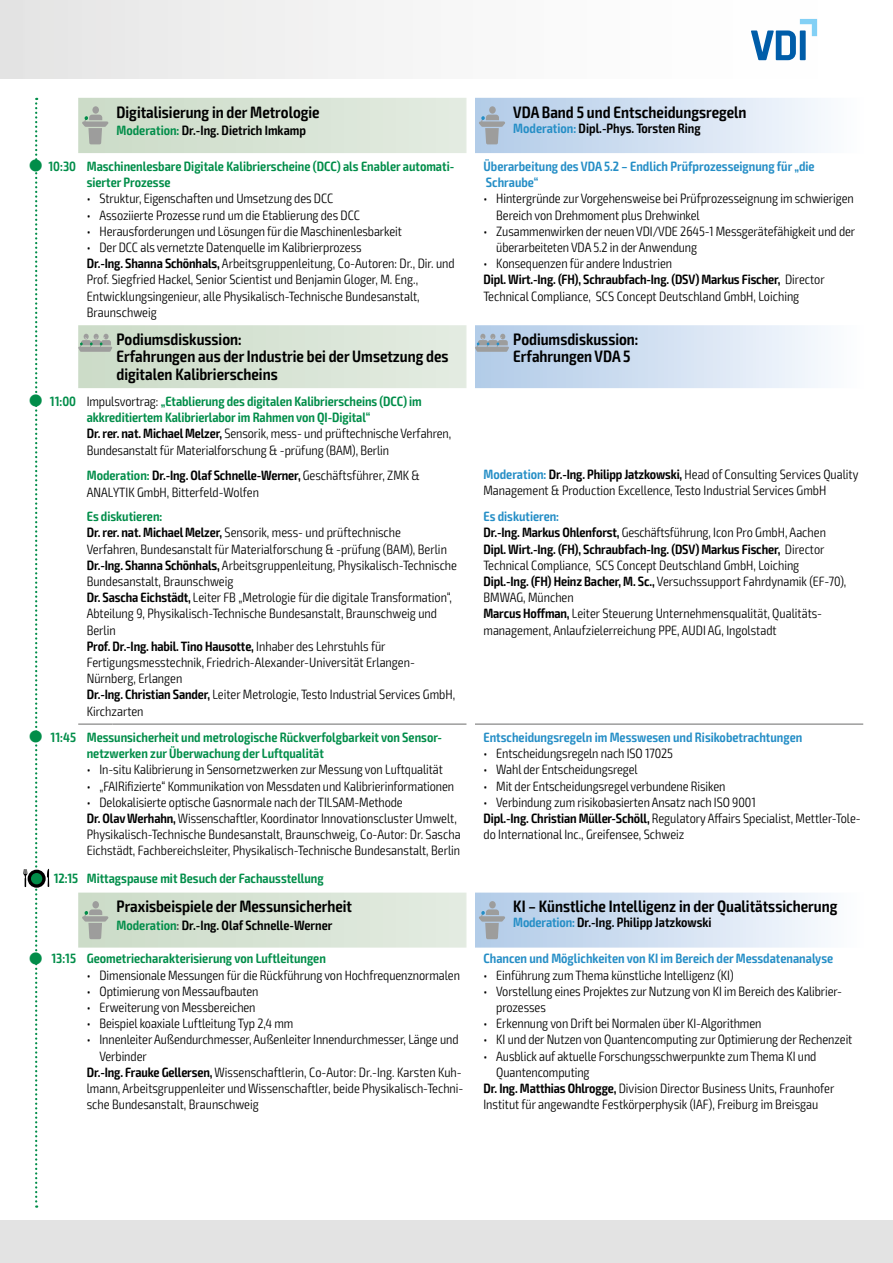
<style>
.page{position:relative;width:893px;height:1263px;background:#fff}
.page>*{position:absolute;margin:0;border:0;box-sizing:border-box;transform-origin:0 0}
.t1{font:600 condensed 16.5px/17.2px "Exo 2";color:#000}
.t2{font:300 condensed 13.5px/16.2px "Exo 2";letter-spacing:-.005em;color:#000}
.t3{font:600 condensed 13.5px/16.2px "Exo 2";color:#018d49}
.t4{font:600 condensed 13.5px/16.2px "Exo 2";color:#258ec6}
.t5{font:600 condensed 13.5px "Exo 2";color:#000}
.s1{color:#018d49}
.s2{font-weight:600}
.s3{color:#258ec6}
.s4{font-weight:600;color:#018d49}
.s5{font-weight:600;color:#258ec6}
.s6{color:#575756}
</style>
<div class="page">
<div style="left:0;top:1220px;width:893px;height:43px;background:#e3e3e3"></div>
<div style="left:1px;top:0;width:892px;height:79px;background:linear-gradient(to right,#e7e7e7,#fff)"></div>
<div style="left:0;top:0;width:23px;height:79px;background:#e3e3e3"></div>
<svg style="left:78px;top:98px;width:388px;height:290px"></svg>
<svg style="left:475px;top:98px;width:346px;height:290px"></svg>
<hr style="left:78px;top:723px;width:34px;height:2px;background:#9d9d9c">
<hr style="left:112px;top:723px;width:354px;height:2px;background:#9d9d9c">
<hr style="left:475px;top:723px;width:34px;height:2px;background:#9d9d9c">
<hr style="left:509px;top:723px;width:354px;height:2px;background:#9d9d9c">
<div style="left:92px;top:106px;width:7px;height:8px;background:#9d9d9c;border-radius:50%"></div>
<svg style="left:82px;top:115px;width:27px;height:29px"></svg>
<div style="left:489px;top:106px;width:7px;height:8px;background:#9d9d9c;border-radius:50%"></div>
<svg style="left:478px;top:115px;width:27px;height:29px"></svg>
<svg style="left:78px;top:334px;width:35px;height:18px"></svg>
<svg style="left:475px;top:334px;width:34px;height:18px"></svg>
<svg style="left:78px;top:892px;width:388px;height:55px;background:#d6e2d3"></svg>
<svg style="left:475px;top:892px;width:346px;height:55px;background:#d1dfef"></svg>
<svg style="left:751px;top:19px;width:66px;height:41px"></svg>
<svg style="left:23px;top:98px;width:26px;height:1110px"></svg>
<p class="t1" style="left:117px;top:104px;width:205px">Digitalisierung in der Metrologie</p>
<p class="t5" style="left:117px;top:122px;width:191px"><span class="s1">Moderation:</span> Dr.-Ing. Dietrich Imkamp</p>
<p class="t3" style="left:87px;top:158px;width:369px;text-indent:-38px">10:30 Maschinenlesbare Digitale Kalibrierscheine (DCC) als Enabler automati&shy;sierter Prozesse</p>
<p class="t2" style="left:87px;top:191px;width:248px">• Struktur, Eigenschaften und Umsetzung des DCC</p>
<p class="t2" style="left:87px;top:207px;width:275px">• Assoziierte Prozesse rund um die Etablierung des DCC</p>
<p class="t2" style="left:87px;top:223px;width:317px">• Herausforderungen und Lösungen für die Maschinenlesbarkeit</p>
<p class="t2" style="left:87px;top:239px;width:369px">• Der DCC als vernetzte Datenquelle im Kalibrierprozess<br><span class="s2">Dr.-Ing. Shanna Schönhals,</span> Arbeitsgruppenleitung, Co-Autoren: Dr., Dir. und Prof. Siegfried Hackel, Senior Scientist und Benjamin Gloger, M. Eng., Entwicklungsingenieur, alle Physikalisch-Technische Bundesanstalt, Braunschweig</p>
<p class="t1" style="left:513px;top:104px;width:235px">VDA Band 5 und Entscheidungsregeln</p>
<p class="t5" style="left:513px;top:120px;width:189px"><span class="s3">Moderation:</span> Dipl.-Phys. Torsten Ring</p>
<p class="t4" style="left:483px;top:158px;width:333px">Überarbeitung des VDA 5.2 – Endlich Prüfprozesseignung für „die<br>Schraube“</p>
<p class="t2" style="left:496px;top:191px;width:359px;text-indent:-13px">• Hintergründe zur Vorgehensweise bei Prüfprozesseignung im schwierigen<br>Bereich von Drehmoment plus Drehwinkel</p>
<p class="t2" style="left:496px;top:223px;width:360px;text-indent:-13px">• Zusammenwirken der neuen VDI/VDE 2645-1 Messgerätefähigkeit und der überarbeiteten VDA 5.2 in der Anwendung</p>
<p class="t2" style="left:483px;top:256px;width:343px">• Konsequenzen für andere Industrien<br><span class="s2">Dipl. Wirt.-Ing. (FH), Schraubfach-Ing. (DSV) Markus Fischer,</span> Director<br>Technical Compliance, SCS Concept Deutschland GmbH, Loiching</p>
<p class="t1" style="left:117px;top:331px;width:334px">Podiumsdiskussion:<br>Erfahrungen aus der Industrie bei der Umsetzung des digitalen Kalibrierscheins</p>
<p class="t1" style="left:513px;top:331px;width:127px">Podiumsdiskussion:<br>Erfahrungen VDA 5</p>
<p class="t2" style="left:87px;top:393px;width:366px;text-indent:-37px"><span class="s4">11:00</span> Impulsvortrag: <span class="s4">„Etablierung des digitalen Kalibrierscheins (DCC) im akkreditiertem Kalibrierlabor im Rahmen von QI-Digital“<br></span><span class="s2">Dr. rer. nat. Michael Melzer,</span> Sensorik, mess- und prüftechnische Verfahren, Bundesanstalt für Materialforschung &amp; -prüfung (BAM), Berlin</p>
<p class="t2" style="left:87px;top:468px;width:335px"><span class="s4">Moderation:</span> <span class="s2">Dr.-Ing. Olaf Schnelle-Werner,</span> Geschäftsführer, ZMK &amp;<br>ANALYTIK GmbH, Bitterfeld-Wolfen</p>
<p class="t2" style="left:87px;top:509px;width:372px"><span class="s4">Es diskutieren:<br></span><span class="s2">Dr. rer. nat. Michael Melzer,</span> Sensorik, mess- und prüftechnische<br>Verfahren, Bundesanstalt für Materialforschung &amp; -prüfung (BAM), Berlin <span class="s2">Dr.-Ing. Shanna Schönhals,</span> Arbeitsgruppenleitung, Physikalisch-Technische Bundesanstalt, Braunschweig<br><span class="s2">Dr. Sascha Eichstädt,</span> Leiter FB „Metrologie für die digitale Transformation“, Abteilung 9, Physikalisch-Technische Bundesanstalt, Braunschweig und Berlin<br><span class="s2">Prof. Dr.-Ing. habil. Tino Hausotte,</span> Inhaber des Lehrstuhls für Fertigungsmesstechnik, Friedrich-Alexander-Universität Erlangen-Nürnberg, Erlangen<br><span class="s2">Dr.-Ing. Christian Sander,</span> Leiter Metrologie, Testo Industrial Services GmbH, Kirchzarten</p>
<p class="t2" style="left:483px;top:467px;width:376px"><span class="s5">Moderation:</span> <span class="s2">Dr.-Ing. Philipp Jatzkowski,</span> Head of Consulting Services Quality<br>Management &amp; Production Excellence, Testo Industrial Services GmbH</p>
<p class="t2" style="left:483px;top:509px;width:364px"><span class="s5">Es diskutieren:<br></span><span class="s2">Dr.-Ing. Markus Ohlenforst,</span> Geschäftsführung, Icon Pro GmbH, Aachen <span class="s2">Dipl. Wirt.-Ing. (FH), Schraubfach-Ing. (DSV) Markus Fischer,</span> Director Technical Compliance, SCS Concept Deutschland GmbH, Loiching <span class="s2">Dipl.-Ing. (FH) Heinz Bacher, M. Sc.,</span> Versuchssupport Fahrdynamik (EF-70), BMWAG, München<br><span class="s2">Marcus Hoffman,</span> Leiter Steuerung Unternehmensqualität, Qualitäts&shy;management, Anlaufzielerreichung PPE, AUDI AG, Ingolstadt</p>
<p class="t3" style="left:87px;top:729px;width:357px;text-indent:-36px">11:45 Messunsicherheit und metrologische Rückverfolgbarkeit von Sensor&shy;netzwerken zur Überwachung der Luftqualität</p>
<p class="t2" style="left:87px;top:762px;width:358px">• In-situ Kalibrierung in Sensornetzwerken zur Messung von Luftqualität</p>
<p class="t2" style="left:87px;top:778px;width:369px">• „FAIRifizierte“ Kommunikation von Messdaten und Kalibrierinformationen</p>
<p class="t2" style="left:87px;top:794px;width:375px">• Delokalisierte optische Gasnormale nach der TILSAM-Methode<br><span class="s2">Dr. Olav Werhahn,</span> Wissenschaftler, Koordinator Innovationscluster Umwelt, Physikalisch-Technische Bundesanstalt, Braunschweig, Co-Autor: Dr. Sascha Eichstädt, Fachbereichsleiter, Physikalisch-Technische Bundesanstalt, Berlin</p>
<p class="t3" style="left:54px;top:870px;width:271px">12:15 Mittagspause mit Besuch der Fachausstellung</p>
<p class="t1" style="left:117px;top:898px;width:237px">Praxisbeispiele der Messunsicherheit</p>
<p class="t5" style="left:117px;top:917px;width:217px"><span class="s1">Moderation</span><span class="s6">:</span> Dr.-Ing. Olaf Schnelle-Werner</p>
<p class="t3" style="left:51px;top:951px;width:276px">13:15 Geometriecharakterisierung von Luftleitungen</p>
<p class="t2" style="left:87px;top:967px;width:375px">• Dimensionale Messungen für die Rückführung von Hochfrequenznormalen</p>
<p class="t2" style="left:87px;top:983px;width:173px">• Optimierung von Messaufbauten</p>
<p class="t2" style="left:87px;top:999px;width:170px">• Erweiterung von Messbereichen</p>
<p class="t2" style="left:87px;top:1015px;width:208px">• Beispiel koaxiale Luftleitung Typ 2,4 mm</p>
<p class="t2" style="left:87px;top:1032px;width:373px">• Innenleiter Außendurchmesser, Außenleiter Innendurchmesser, Länge und</p>
<p class="t2" style="left:99px;top:1048px;width:49px">Verbinder</p>
<p class="t2" style="left:87px;top:1064px;width:377px"><span class="s2">Dr.-Ing. Frauke Gellersen,</span> Wissenschaftlerin, Co-Autor: Dr.-Ing. Karsten Kuh-</p>
<p class="t2" style="left:87px;top:1080px;width:378px">lmann, Arbeitsgruppenleiter und Wissenschaftler, beide Physikalisch-Techni-</p>
<p class="t2" style="left:87px;top:1096px;width:174px">sche Bundesanstalt, Braunschweig</p>
<p class="t4" style="left:483px;top:729px;width:320px">Entscheidungsregeln im Messwesen und Risikobetrachtungen</p>
<p class="t2" style="left:483px;top:746px;width:191px">• Entscheidungsregeln nach ISO 17025</p>
<p class="t2" style="left:483px;top:762px;width:156px">• Wahl der Entscheidungsregel</p>
<p class="t2" style="left:483px;top:778px;width:244px">• Mit der Entscheidungsregel verbundene Risiken</p>
<p class="t2" style="left:483px;top:794px;width:379px">• Verbindung zum risikobasierten Ansatz nach ISO 9001<br><span class="s2">Dipl.-Ing. Christian Müller-Schöll,</span> Regulatory Affairs Specialist, Mettler-Tole&shy;do International Inc., Greifensee, Schweiz</p>
<p class="t1" style="left:513px;top:898px;width:326px">KI – Künstliche Intelligenz in der Qualitätssicherung</p>
<p class="t5" style="left:513px;top:915px;width:200px"><span class="s3">Moderation:</span> Dr.-Ing. Philipp Jatzkowski</p>
<p class="t4" style="left:483px;top:951px;width:351px">Chancen und Möglichkeiten von KI im Bereich der Messdatenanalyse</p>
<p class="t2" style="left:483px;top:967px;width:252px">• Einführung zum Thema künstliche Intelligenz (KI)</p>
<p class="t2" style="left:496px;top:983px;width:347px;text-indent:-13px">• Vorstellung eines Projektes zur Nutzung von KI im Bereich des Kalibrier&shy;prozesses</p>
<p class="t2" style="left:483px;top:1015px;width:279px">• Erkennung von Drift bei Normalen über KI-Algorithmen</p>
<p class="t2" style="left:483px;top:1032px;width:370px">• KI und der Nutzen von Quantencomputing zur Optimierung der Rechenzeit</p>
<p class="t2" style="left:483px;top:1048px;width:334px">• Ausblick auf aktuelle Forschungsschwerpunkte zum Thema KI und</p>
<p class="t2" style="left:496px;top:1064px;width:95px">Quantencomputing</p>
<p class="t2" style="left:483px;top:1080px;width:352px"><span class="s2">Dr. Ing. Matthias Ohlrogge,</span> Division Director Business Units, Fraunhofer</p>
<p class="t2" style="left:483px;top:1096px;width:336px">Institut für angewandte Festkörperphysik (IAF), Freiburg im Breisgau</p>
</div>
